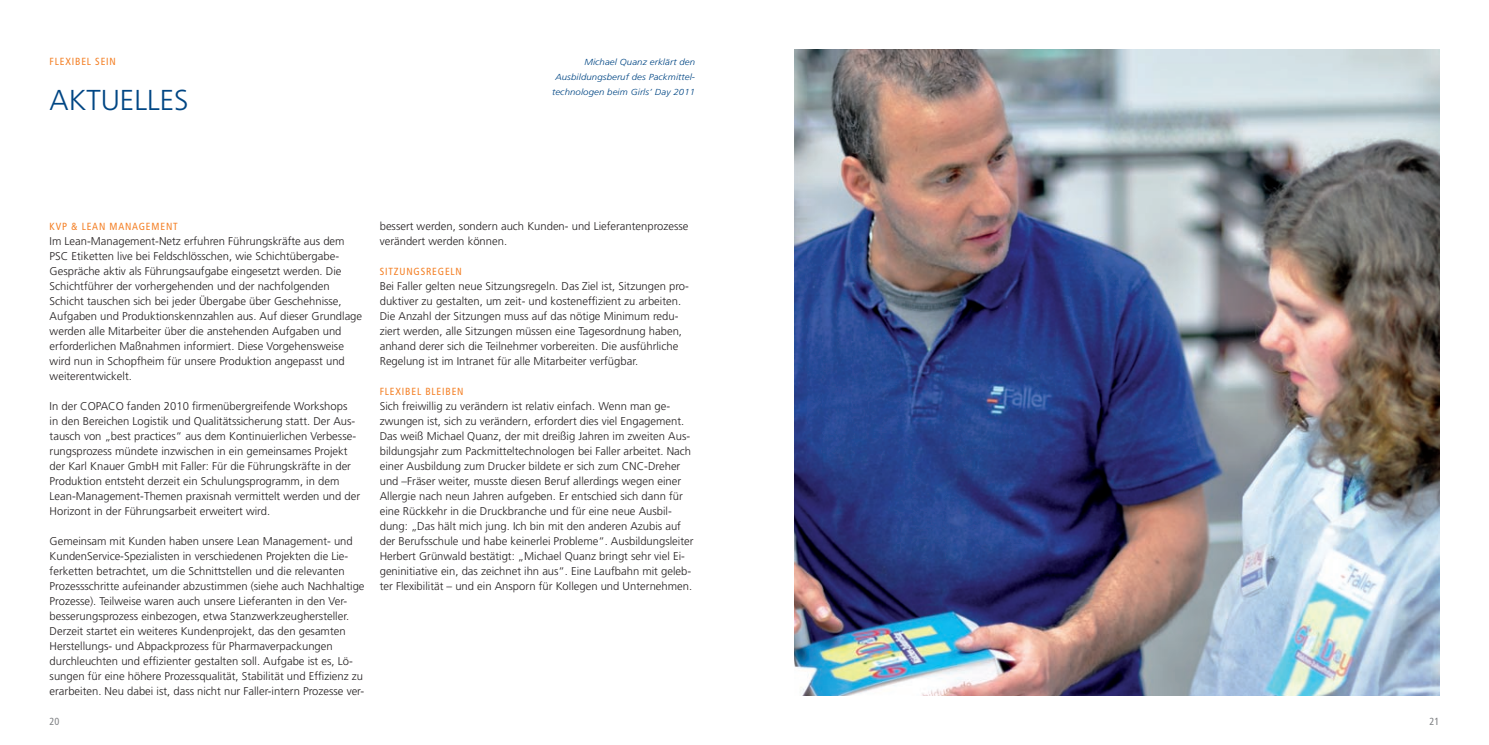
<style>
.page{position:relative;width:1489px;height:745px;background:#fff}
.page>*{position:absolute;margin:0;border:0;box-sizing:border-box;transform-origin:0 0}
.t1{font:300 28.75px "Frutiger";color:#004684}
.t2{font:300 11.25px/15px "Frutiger";color:#231f20}
.t3{font:condensed 10.25px "Frutiger";letter-spacing:.08em;color:#f48026}
.t4{font:condensed 10.25px "Frutiger";color:#808285}
.t5{font:italic 300 8.75px/15px "Frutiger";letter-spacing:.01em;color:#004684;text-align:right;scale:1.1 1}
</style>
<div class="page">
<img style="left:794px;top:49px;width:645px;height:645px">
<p class="t3" style="left:50px;top:55px;width:68px">FLEXIBEL SEIN</p>
<h1 class="t1" style="left:50px;top:83px;width:140px">Aktu elles</h1>
<p class="t5" style="left:552px;top:54px;width:131px">Michael Quanz erklärt den<br>Ausbildungsberuf des Packmittel&shy;technologen beim Girls’ Day 2011</p>
<p class="t3" style="left:50px;top:220px;width:130px">KVP &amp; LEAN MANAGEMENT</p>
<p class="t2" style="left:50px;top:233px;width:314px">Im Lean-Management-Netz erfuhren Führungskräfte aus dem<br>PSC Etiketten live bei Feldschlösschen, wie Schichtübergabe-Gespräche aktiv als Führungsaufgabe eingesetzt werden. Die Schichtführer der vorhergehenden und der nachfolgenden Schicht tauschen sich bei jeder Übergabe über Geschehnisse, Aufgaben und Produktionskennzahlen aus. Auf dieser Grundlage werden alle Mitarbeiter über die anstehenden Aufgaben und erforderlichen Maßnahmen informiert. Diese Vorgehensweise wird nun in Schopfheim für unsere Produktion angepasst und weiterentwickelt.</p>
<p class="t2" style="left:50px;top:398px;width:60px">In der COPACO</p>
<p class="t2" style="left:50px;top:398px;width:312px;text-indent:77px">fanden 2010 firmenübergreifende Workshops<br>in den Bereichen Logistik und Qualitätssicherung statt. Der Aus&shy;tausch von „best practices“ aus dem Kontinuierlichen Verbesse&shy;rungsprozess mündete inzwischen in ein gemeinsames Projekt der Karl Knauer GmbH mit Faller: Für die Führungskräfte in der Produktion entsteht derzeit ein Schulungsprogramm, in dem Lean-Management-Themen praxisnah vermittelt werden und der Horizont in der Führungsarbeit erweitert wird.</p>
<p class="t2" style="left:50px;top:533px;width:316px">Gemeinsam mit Kunden haben unsere Lean Management- und KundenService-Spezialisten in verschiedenen Projekten die Lie&shy;ferketten betrachtet, um die Schnittstellen und die relevanten Prozessschritte aufeinander abzustimmen (siehe auch Nachhaltige Prozesse). Teilweise waren auch unsere Lieferanten in den Ver&shy;besserungsprozess einbezogen, etwa Stanzwerkzeughersteller.<br>Derzeit startet ein weiteres Kundenprojekt, das den gesamten Herstellungs- und Abpackprozess für Pharmaverpackungen durchleuchten und effizienter gestalten soll. Aufgabe ist es, Lö&shy;sungen für eine höhere Prozessqualität, Stabilität und Effizienz zu erarbeiten. Neu dabei ist, dass nicht nur Faller-intern Prozesse ver-</p>
<p class="t2" style="left:380px;top:218px;width:310px">bessert werden, sondern auch Kunden- und Lieferantenprozesse verändert werden können.</p>
<p class="t3" style="left:380px;top:265px;width:84px">SITZUNGSREGELN</p>
<p class="t2" style="left:380px;top:278px;width:311px">Bei Faller gelten neue Sitzungsregeln. Das Ziel ist, Sitzungen pro&shy;duktiver zu gestalten, um zeit- und kosteneffizient zu arbeiten.<br>Die Anzahl der Sitzungen muss auf das nötige Minimum redu&shy;ziert werden, alle Sitzungen müssen eine Tagesordnung haben, anhand derer sich die Teilnehmer vorbereiten. Die ausführliche Regelung ist im Intranet für alle Mitarbeiter verfügbar.</p>
<p class="t3" style="left:380px;top:385px;width:85px">FLEXIBEL BLEIBEN</p>
<p class="t2" style="left:380px;top:398px;width:315px">Sich freiwillig zu verändern ist relativ einfach. Wenn man ge&shy;zwungen ist, sich zu verändern, erfordert dies viel Engagement.<br>Das weiß Michael Quanz, der mit dreißig Jahren im zweiten Aus&shy;bildungsjahr zum Packmitteltechnologen bei Faller arbeitet. Nach einer Ausbildung zum Drucker bildete er sich zum CNC-Dreher und –Fräser weiter, musste diesen Beruf allerdings wegen einer Allergie nach neun Jahren aufgeben. Er entschied sich dann für eine Rückkehr in die Druckbranche und für eine neue Ausbil&shy;dung: „Das hält mich jung. Ich bin mit den anderen Azubis auf der Berufsschule und habe keinerlei Probleme“. Ausbildungsleiter Herbert Grünwald bestätigt: „Michael Quanz bringt sehr viel Ei&shy;geninitiative ein, das zeichnet ihn aus“. Eine Laufbahn mit geleb&shy;ter Flexibilität – und ein Ansporn für Kollegen und Unternehmen.</p>
<p class="t4" style="left:50px;top:715px;width:11px">20</p>
<p class="t4" style="left:1429px;top:715px;width:11px">21</p>
</div>
